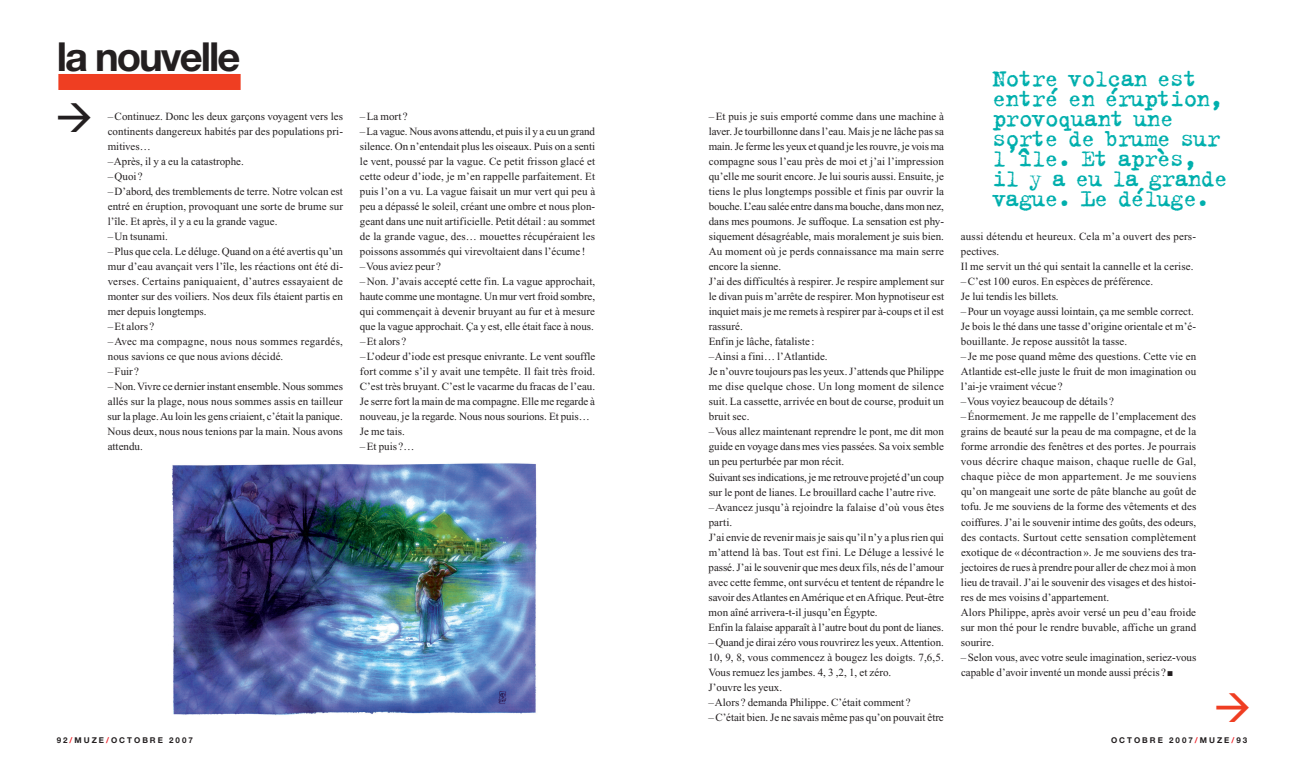
<style>
.page{position:relative;width:1304px;height:766px;background:#fff}
.page>*{position:absolute;margin:0;border:0;box-sizing:border-box;transform-origin:0 0}
.t1{font:700 40px "Helvetica Neue";letter-spacing:-.05em;color:#231f20}
.t2{font:26px/20px "Trixie";letter-spacing:-.045em;color:#00afad}
.t3{font:11px/15px "Times New Roman";color:#231f20}
.t4{font:700 8px "Helvetica Neue";letter-spacing:.25em;color:#231f20}
.s1{color:#ee1d23}
</style>
<div class="page">
<div style="left:58px;top:74px;width:183px;height:16px;background:#ef3e22"></div>
<img style="left:171px;top:463px;width:366px;height:252px">
<h1 class="t1" style="left:57px;top:32px;width:185px">LA NOUVELLE</h1>
<p class="t3" style="left:108px;top:109px;width:237px;text-align:justify">– Continuez. Donc les deux garçons voyagent vers les continents dangereux habités par des populations pri&shy;mitives…</p>
<p class="t3" style="left:108px;top:154px;width:138px">– Après, il y a eu la catastrophe.</p>
<p class="t3" style="left:108px;top:169px;width:37px">– Quoi ?</p>
<p class="t3" style="left:108px;top:184px;width:237px;text-align:justify">– D’abord, des tremblements de terre. Notre volcan est entré en éruption, provoquant une sorte de brume sur l’île. Et après, il y a eu la grande vague.</p>
<p class="t3" style="left:108px;top:229px;width:62px">– Un tsunami.</p>
<p class="t3" style="left:108px;top:244px;width:237px;text-align:justify">– Plus que cela. Le déluge. Quand on a été avertis qu’un mur d’eau avançait vers l’île, les réactions ont été di&shy;verses. Certains paniquaient, d’autres essayaient de monter sur des voiliers. Nos deux fils étaient partis en mer depuis longtemps.</p>
<p class="t3" style="left:108px;top:319px;width:48px">– Et alors ?</p>
<p class="t3" style="left:108px;top:334px;width:237px">– Avec ma compagne, nous nous sommes regardés, nous savions ce que nous avions décidé.</p>
<p class="t3" style="left:108px;top:364px;width:33px">– Fuir ?</p>
<p class="t3" style="left:108px;top:379px;width:237px;text-align:justify">– Non.Vivre ce dernier instant ensemble. Nous sommes allés sur la plage, nous nous sommes assis en tailleur sur la plage.Au loin les gens criaient, c’était la panique.<br>Nous deux, nous nous tenions par la main. Nous avons attendu.</p>
<p class="t3" style="left:360px;top:109px;width:49px">– La mort ?</p>
<p class="t3" style="left:360px;top:124px;width:237px;text-align:justify">– La vague. Nous avons attendu, et puis il y a eu un grand silence. On n’entendait plus les oiseaux. Puis on a senti le vent, poussé par la vague. Ce petit frisson glacé et cette odeur d’iode, je m’en rappelle parfaitement. Et puis l’on a vu. La vague faisait un mur vert qui peu à peu a dépassé le soleil, créant une ombre et nous plon&shy;geant dans une nuit artificielle. Petit détail : au sommet de la grande vague, des… mouettes récupéraient les poissons assommés qui virevoltaient dans l’écume !</p>
<p class="t3" style="left:360px;top:259px;width:83px">– Vous aviez peur ?</p>
<p class="t3" style="left:360px;top:274px;width:237px;text-align:justify">– Non. J’avais accepté cette fin. La vague approchait, haute comme une montagne. Un mur vert froid sombre, qui commençait à devenir bruyant au fur et à mesure que la vague approchait. ça y est, elle était face à nous.</p>
<p class="t3" style="left:360px;top:334px;width:48px">– Et alors ?</p>
<p class="t3" style="left:360px;top:349px;width:237px">– L’odeur d’iode est presque enivrante. Le vent souffle fort comme s’il y avait une tempête. Il fait très froid.<br>C’est très bruyant. C’est le vacarme du fracas de l’eau.<br>Je serre fort la main de ma compagne. Elle me regarde à nouveau, je la regarde. Nous nous sourions. Et puis… Je me tais.</p>
<p class="t3" style="left:360px;top:439px;width:56px">– Et puis ?…</p>
<p class="t3" style="left:709px;top:109px;width:237px">– Et puis je suis emporté comme dans une machine à laver. Je tourbillonne dans l’eau. Mais je ne lâche pas sa main. Je ferme les yeux et quand je les rouvre, je vois ma compagne sous l’eau près de moi et j’ai l’impression qu’elle me sourit encore. Je lui souris aussi. Ensuite, je tiens le plus longtemps possible et finis par ouvrir la bouche. L’eau salée entre dans ma bouche, dans mon nez, dans mes poumons. Je suffoque. La sensation est phy&shy;siquement désagréable, mais moralement je suis bien.<br>Au moment où je perds connaissance ma main serre encore la sienne.<br>J’ai des difficultés à respirer. Je respire amplement sur le divan puis m’arrête de respirer. Mon hypnotiseur est inquiet mais je me remets à respirer par à-coups et il est rassuré.<br>Enfin je lâche, fataliste :</p>
<p class="t3" style="left:709px;top:349px;width:237px">– Ainsi a fini… l’Atlantide.<br>Je n’ouvre toujours pas les yeux. J’attends que Philippe me dise quelque chose. Un long moment de silence suit. La cassette, arrivée en bout de course, produit un bruit sec.</p>
<p class="t3" style="left:709px;top:424px;width:237px">– Vous allez maintenant reprendre le pont, me dit mon guide en voyage dans mes vies passées. Sa voix semble un peu perturbée par mon récit.<br>Suivant ses indications, je me retrouve projeté d’un coup sur le pont de lianes. Le brouillard cache l’autre rive.</p>
<p class="t3" style="left:709px;top:499px;width:237px">– Avancez jusqu’à rejoindre la falaise d’où vous êtes parti.<br>J’ai envie de revenir mais je sais qu’il n’y a plus rien qui m’attend là bas. Tout est fini. Le Déluge a lessivé le passé. J’ai le souvenir que mes deux fils, nés de l’amour avec cette femme, ont survécu et tentent de répandre le savoir desAtlantes enAmérique et enAfrique. Peut-être mon aîné arrivera-t-il jusqu’en Égypte.<br>Enfin la falaise apparaît à l’autre bout du pont de lianes.</p>
<p class="t3" style="left:709px;top:634px;width:237px">– Quand je dirai zéro vous rouvrirez les yeux.Attention.<br>10, 9, 8, vous commencez à bougez les doigts. 7,6,5.<br>Vous remuez les jambes. 4, 3 ,2, 1, et zéro.<br>J’ouvre les yeux.</p>
<p class="t3" style="left:709px;top:694px;width:204px">– Alors ? demanda Philippe. C’était comment ?</p>
<p class="t3" style="left:709px;top:709px;width:237px">– C’était bien. Je ne savais même pas qu’on pouvait être</p>
<h2 class="t2" style="left:992px;top:67px;width:237px">Notre volcan est entré en éruption, provoquant une sorte de brume sur l’île. Et après, il y a eu la grande vague. Le déluge.</h2>
<p class="t3" style="left:961px;top:229px;width:237px">aussi détendu et heureux. Cela m’a ouvert des pers&shy;pectives.<br>Il me servit un thé qui sentait la cannelle et la cerise.</p>
<p class="t3" style="left:961px;top:274px;width:194px">– C’est 100 euros. En espèces de préférence.<br>Je lui tendis les billets.</p>
<p class="t3" style="left:961px;top:304px;width:237px">– Pour un voyage aussi lointain, ça me semble correct.<br>Je bois le thé dans une tasse d’origine orientale et m’é&shy;bouillante. Je repose aussitôt la tasse.</p>
<p class="t3" style="left:961px;top:349px;width:237px;text-align:justify">– Je me pose quand même des questions. Cette vie en Atlantide est-elle juste le fruit de mon imagination ou l’ai-je vraiment vécue ?</p>
<p class="t3" style="left:961px;top:394px;width:155px">– Vous voyiez beaucoup de détails ?</p>
<p class="t3" style="left:961px;top:409px;width:237px">– Énormement. Je me rappelle de l’emplacement des grains de beauté sur la peau de ma compagne, et de la forme arrondie des fenêtres et des portes. Je pourrais vous décrire chaque maison, chaque ruelle de Gal, chaque pièce de mon appartement. Je me souviens qu’on mangeait une sorte de pâte blanche au goût de tofu. Je me souviens de la forme des vêtements et des coiffures. J’ai le souvenir intime des goûts, des odeurs, des contacts. Surtout cette sensation complètement exotique de « décontraction ». Je me souviens des tra&shy;jectoires de rues à prendre pour aller de chez moi à mon lieu de travail. J’ai le souvenir des visages et des histoi&shy;res de mes voisins d’appartement.<br>Alors Philippe, après avoir versé un peu d’eau froide sur mon thé pour le rendre buvable, affiche un grand sourire.</p>
<p class="t3" style="left:961px;top:649px;width:237px">– Selon vous, avec votre seule imagination, seriez-vous capable d’avoir inventé un monde aussi précis ? ■</p>
<p class="t4" style="left:57px;top:735px;width:138px">92<span class="s1">/</span>MUZE<span class="s1">/</span>OCTOBRE 2007</p>
<p class="t4" style="left:1111px;top:735px;width:138px">OCTOBRE 2007<span class="s1">/</span>MUZE<span class="s1">/</span>93</p>
</div>
